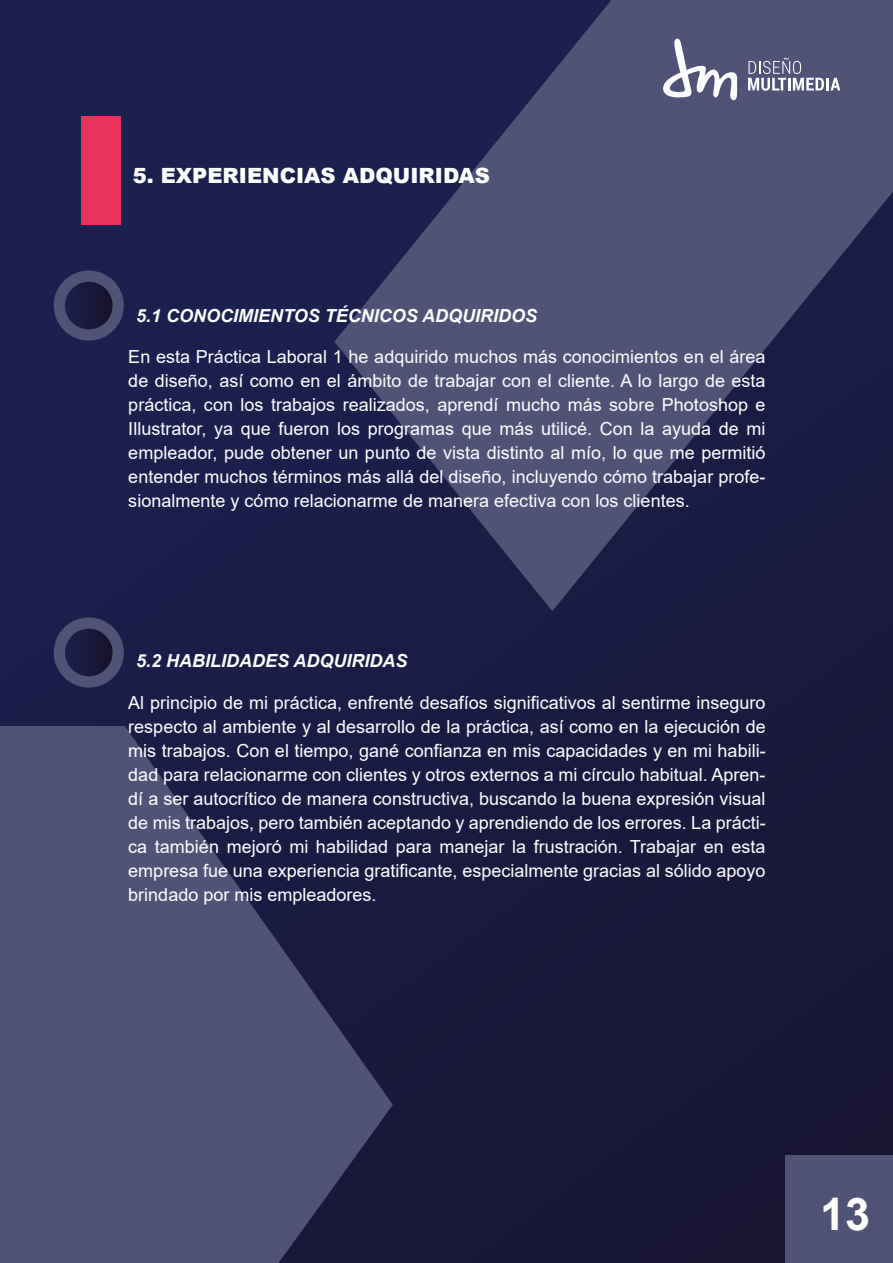
<style>
.page{position:relative;width:893px;height:1263px;background:#fff}
.page>*{position:absolute;margin:0;border:0;box-sizing:border-box;transform-origin:0 0}
.t1{font:700 45px "Arial";color:#fff}
.t2{font:900 21px "Arial";color:#fff}
.t3{font:18px/24px "Arial";color:#fff;text-align:justify}
.t4{font:italic 700 18px "Arial";color:#fff}
</style>
<div class="page">
<div style="left:0;top:0;width:893px;height:1263px;background:linear-gradient(to right,#1c2150,#181635)"></div>
<div style="left:81px;top:116px;width:40px;height:109px;background:#e8345c"></div>
<svg style="left:334px;top:0;width:559px;height:611px;background:#383b61"></svg>
<svg style="left:748px;top:58px;width:92px;height:33px"></svg>
<svg style="left:663px;top:39px;width:74px;height:61px"></svg>
<svg style="left:0;top:726px;width:393px;height:537px;background:#414266"></svg>
<div style="left:785px;top:1155px;width:108px;height:108px;background:#515376"></div>
<div style="left:54px;top:270px;width:70px;height:71px;background:#515376;border-radius:50%"></div>
<div style="left:65px;top:282px;width:48px;height:47px;background:linear-gradient(to right,#1b1f4c,#19142c);border-radius:24px"></div>
<div style="left:54px;top:617px;width:70px;height:70px;background:#515376;border-radius:50%"></div>
<div style="left:65px;top:629px;width:48px;height:47px;background:linear-gradient(to right,#1b1f4c,#19142c);border-radius:24px"></div>
<p class="t2" style="left:133px;top:160px;width:359px">5. EXPERIENCIAS ADQUIRIDAS</p>
<p class="t4" style="left:136px;top:304px;width:403px">5.1 CONOCIMIENTOS TÉCNICOS ADQUIRIDOS</p>
<p class="t3" style="left:128px;top:345px;width:639px">En esta Práctica Laboral 1 he adquirido muchos más conocimientos en el área de diseño, así como en el ámbito de trabajar con el cliente. A lo largo de esta práctica, con los trabajos realizados, aprendí mucho más sobre Photoshop e Illustrator, ya que fueron los programas que más utilicé. Con la ayuda de mi empleador, pude obtener un punto de vista distinto al mío, lo que me permitió entender muchos términos más allá del diseño, incluyendo cómo trabajar profe&shy;sionalmente y cómo relacionarme de manera efectiva con los clientes.</p>
<p class="t4" style="left:136px;top:649px;width:273px">5.2 HABILIDADES ADQUIRIDAS</p>
<p class="t3" style="left:128px;top:691px;width:639px">Al principio de mi práctica, enfrenté desafíos significativos al sentirme inseguro respecto al ambiente y al desarrollo de la práctica, así como en la ejecución de mis trabajos. Con el tiempo, gané confianza en mis capacidades y en mi habili&shy;dad para relacionarme con clientes y otros externos a mi círculo habitual. Apren&shy;dí a ser autocrítico de manera constructiva, buscando la buena expresión visual de mis trabajos, pero también aceptando y aprendiendo de los errores. La prácti&shy;ca también mejoró mi habilidad para manejar la frustración. Trabajar en esta empresa fue una experiencia gratificante, especialmente gracias al sólido apoyo brindado por mis empleadores.</p>
<h1 class="t1" style="left:820px;top:1182px;width:52px">13</h1>
</div>
